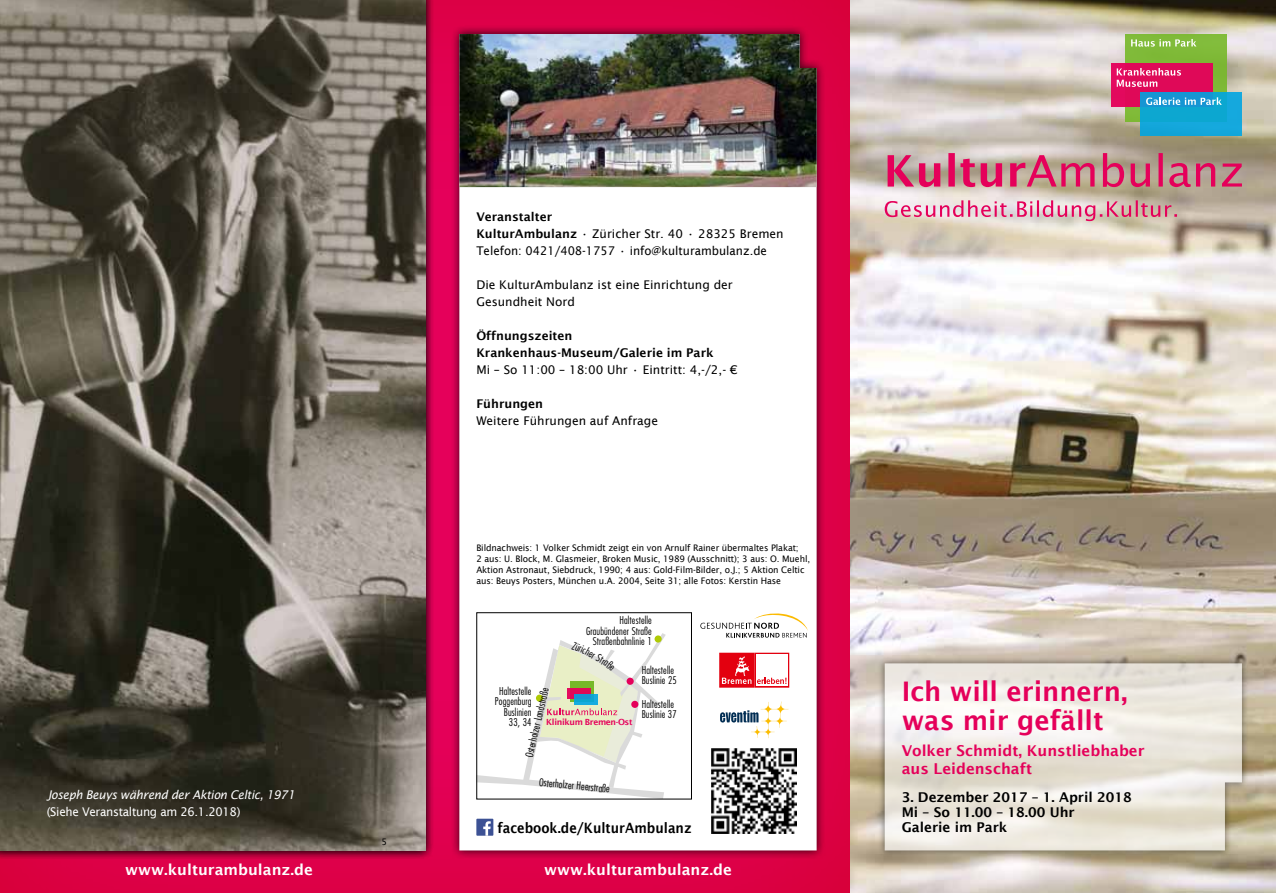
<style>
.page{position:relative;width:1276px;height:893px;background:#fff}
.page>*{position:absolute;margin:0;border:0;box-sizing:border-box;transform-origin:0 0}
.t1{font:600 27px/28.5px "Lucida Sans";color:#e5005a}
.t2{font:600 15px/18px "Lucida Sans";color:#e5005a}
.t3{font:600 15px "Lucida Sans";color:#fff}
.t4{font:600 14.25px "Lucida Sans";color:#000;scale:.9 1}
.t5{font:600 13.5px/15px "Lucida Sans";color:#000}
.t6{font:12px/17px "Lucida Sans";color:#000}
.t7{font:600 12px/17px "Lucida Sans";color:#000}
.t8{font:italic 12px "Lucida Sans";letter-spacing:-.025em;color:#fff}
.t9{font:12px "Lucida Sans";letter-spacing:-.025em;color:#fff}
.t10{font:300 condensed 10.5px/10.5px "Futura LT";letter-spacing:.01em;color:#000;text-align:right}
.t11{font:9px/10.8px "Lucida Sans";letter-spacing:-.01em;color:#000}
.t12{font:600 8.4px "Lucida Sans";letter-spacing:-.04em;color:#e5005a}
.s1{font-weight:600}
</style>
<div class="page">
<div style="left:0;top:0;width:851px;height:893px;background:#e5005a;opacity:.75"></div>
<div style="left:450px;top:25px;width:375px;height:834px;background:#000;opacity:.75"></div>
<svg style="left:459px;top:187px;width:357px;height:663px"></svg>
<img style="left:850px;top:0;width:426px;height:893px">
<svg style="left:884px;top:153px;width:358px;height:68px;background:#cc959c"></svg>
<div style="left:877px;top:656px;width:372px;height:201px;background:#000;opacity:.75"></div>
<svg style="left:884px;top:663px;width:358px;height:187px"></svg>
<div style="left:0;top:0;width:434px;height:859px;background:#000;opacity:.75"></div>
<img style="left:0;top:0;width:425px;height:850px">
<div style="left:476px;top:612px;width:216px;height:187px;border:1px solid #000"></div>
<img style="left:711px;top:748px;width:86px;height:85px">
<svg style="left:720px;top:701px;width:68px;height:37px"></svg>
<div style="left:755px;top:653px;width:34px;height:34px;border:1px solid #e3000f"></div>
<div style="left:720px;top:653px;width:33px;height:34px;background:#e3000f"></div>
<div style="left:719px;top:653px;width:35px;height:34px;border:1px solid #e3000f"></div>
<div style="left:756px;top:654px;width:31px;height:32px;background:#fff"></div>
<svg style="left:757px;top:678px;width:29px;height:6px"></svg>
<svg style="left:722px;top:656px;width:29px;height:28px"></svg>
<svg style="left:700px;top:612px;width:108px;height:26px"></svg>
<div style="left:476px;top:819px;width:17px;height:17px;background:#3c5194"></div>
<svg style="left:483px;top:821px;width:8px;height:15px"></svg>
<img style="left:459px;top:34px;width:357px;height:153px">
<div style="left:1125px;top:34px;width:102px;height:87px;background:#7fba38"></div>
<div style="left:1111px;top:63px;width:102px;height:44px;background:#df0958"></div>
<svg style="left:1140px;top:92px;width:102px;height:44px;background:#11a4d5"></svg>
<svg style="left:1131px;top:39px;width:65px;height:8px"></svg>
<svg style="left:1116px;top:68px;width:65px;height:19px"></svg>
<svg style="left:1146px;top:97px;width:75px;height:8px"></svg>
<svg style="left:476px;top:633px;width:190px;height:166px"></svg>
<h3 class="t8" style="left:47px;top:788px;width:250px">Joseph Beuys während der Aktion Celtic, 1971</h3>
<h3 class="t9" style="left:47px;top:805px;width:195px">(Siehe Veranstaltung am 26.1.2018)</h3>
<h2 class="t3" style="left:125px;top:861px;width:189px">www.kulturambulanz.de</h2>
<p class="t11" style="left:381px;top:837px;width:7px">5</p>
<h3 class="t6" style="left:476px;top:208px;width:309px"><span class="s1">Veranstalter<br>KulturAmbulanz</span> • Züricher Str. 40 • 28325 Bremen<br>Telefon: 0421/408-1757 • info@kulturambulanz.de</h3>
<h3 class="t6" style="left:476px;top:276px;width:258px">Die KulturAmbulanz ist eine Einrichtung der<br>Gesundheit Nord</h3>
<h3 class="t7" style="left:476px;top:327px;width:239px">Öffnungszeiten<br>Krankenhaus-Museum/Galerie im Park</h3>
<h3 class="t6" style="left:476px;top:361px;width:263px">Mi – So 11:00 – 18:00 Uhr • Eintritt: 4,-/2,- €</h3>
<h3 class="t7" style="left:476px;top:395px;width:68px">Führungen</h3>
<h3 class="t6" style="left:476px;top:412px;width:183px">Weitere Führungen auf Anfrage</h3>
<p class="t11" style="left:476px;top:543px;width:335px">Bildnachweis: 1 Volker Schmidt zeigt ein von Arnulf Rainer übermaltes Plakat;<br>2 aus: U. Block, M. Glasmeier, Broken Music, 1989 (Ausschnitt); 3 aus: O. Muehl, Aktion Astronaut, Siebdruck, 1990; 4 aus: Gold-Film-Bilder, o.J.; 5 Aktion Celtic aus: Beuys Posters, München u.A. 2004, Seite 31; alle Fotos: Kerstin Hase</p>
<p class="t10" style="left:586px;top:615px;width:67px">Haltestelle<br>Graubündener Straße<br>Straßenbahnlinie 1</p>
<p class="t10" style="left:574px;top:640px;width:16px;rotate:22deg">Züric</p>
<p class="t10" style="left:589px;top:646px;width:23px;rotate:30deg">her Str</p>
<p class="t10" style="left:641px;top:665px;width:37px;text-align:left">Haltestelle<br>Buslinie 25</p>
<p class="t10" style="left:641px;top:699px;width:37px;text-align:left">Haltestelle<br>Buslinie 37</p>
<p class="t10" style="left:495px;top:686px;width:38px">Haltestelle<br>Poggenburg<br>Buslinien<br>33, 34</p>
<p class="t10" style="left:524px;top:756px;width:73px;rotate:-77deg">Osterholzer Landstraße</p>
<p class="t12" style="left:546px;top:717px;width:88px">Klinikum Bremen-Ost</p>
<p class="t10" style="left:540px;top:776px;width:73px;rotate:6deg">Osterholzer Heerstraße</p>
<h3 class="t4" style="left:497px;top:820px;width:217px">facebook.de/KulturAmbulanz</h3>
<h2 class="t3" style="left:544px;top:861px;width:189px">www.kulturambulanz.de</h2>
<h1 class="t1" style="left:901px;top:677px;width:227px">Ich will erinnern, was mir gefällt</h1>
<h2 class="t2" style="left:901px;top:742px;width:244px">Volker Schmidt, Kunstliebhaber aus Leidenschaft</h2>
<h3 class="t5" style="left:901px;top:790px;width:231px">3. Dezember 2017 – 1. April 2018<br>Mi – So 11.00 – 18.00 Uhr<br>Galerie im Park</h3>
</div>
